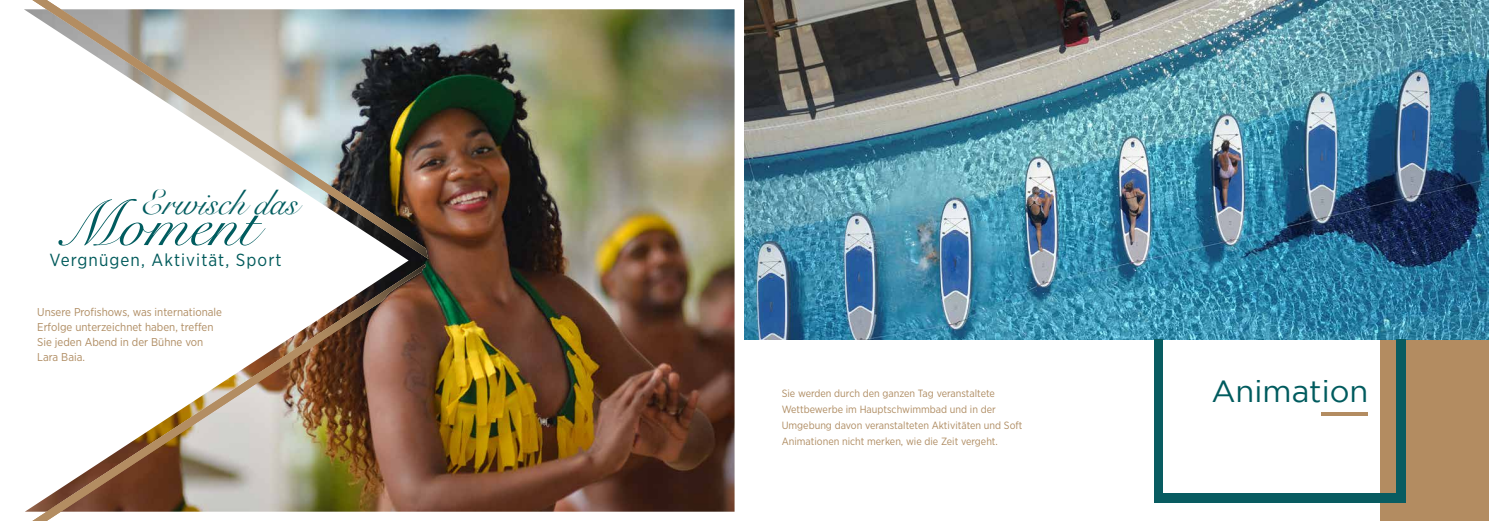
<style>
.page{position:relative;width:1489px;height:521px;background:#fff}
.page>*{position:absolute;margin:0;border:0;box-sizing:border-box;transform-origin:0 0}
.t1{font:63.88px "Snell Roundhand";color:#005c5f}
.t2{font:35.35px "Snell Roundhand";color:#005c5f}
.t3{font:30.62px "Gotham";color:#005b5e}
.t4{font:17.5px "Gotham Narrow";letter-spacing:.06em;color:#005a5b}
.t5{font:11.38px/14.9px "Gotham Narrow";color:#af8c62}
.t6{font:10.5px/15.8px "Gotham Narrow";color:#af8c62}
</style>
<div class="page">
<img style="left:403px;top:9px;width:331px;height:503px">
<img style="left:32px;top:0;width:396px;height:259px">
<img style="left:32px;top:264px;width:393px;height:257px">
<div style="left:1380px;top:313px;width:108px;height:208px;background:#b38c61"></div>
<img style="left:744px;top:0;width:743px;height:339px">
<div style="left:1153px;top:493px;width:251px;height:9px;background:#085c61"></div>
<div style="left:1395px;top:339px;width:9px;height:158px;background:#085c61"></div>
<div style="left:1153px;top:339px;width:9px;height:158px;background:#085c61"></div>
<hr style="left:1321px;top:412px;width:46px;height:4px;background:#b38c61">
<h2 class="t2" style="left:140px;top:174px;width:160px">Erwisch das</h2>
<h1 class="t1" style="left:55px;top:174px;width:204px">Moment</h1>
<h3 class="t4" style="left:49px;top:249px;width:233px">Vergnügen, Aktivität, Sport</h3>
<p class="t5" style="left:37px;top:304px;width:186px">Unsere Profishows, was internationale<br>Erfolge unterzeichnet haben, treffen<br>Sie jeden Abend in der Bühne von<br>Lara Baia.</p>
<p class="t6" style="left:781px;top:386px;width:242px">Sie werden durch den ganzen Tag veranstaltete Wettbewerbe im Hauptschwimmbad und in der Umgebung davon veranstalteten Aktivitäten und Soft Animationen nicht merken, wie die Zeit vergeht.</p>
<h3 class="t3" style="left:1211px;top:374px;width:158px">Animation</h3>
</div>
